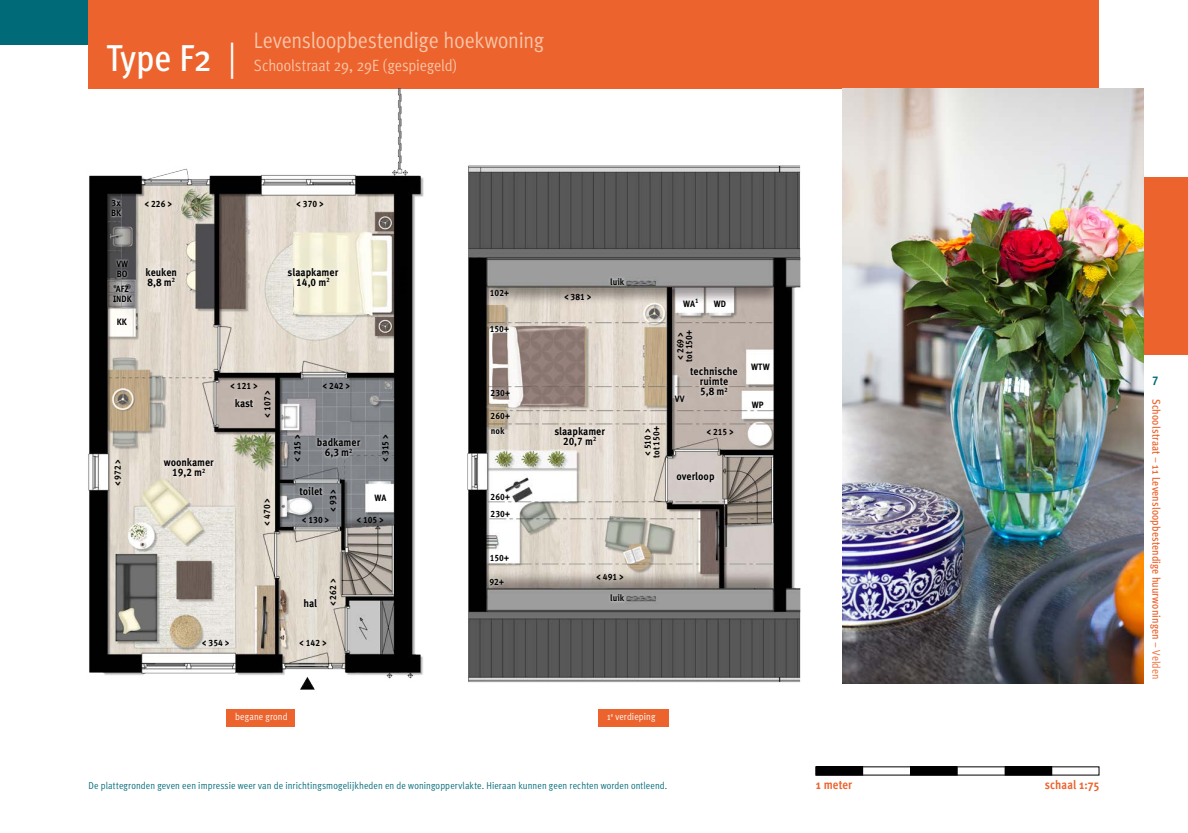
<style>
.page{position:relative;width:1188px;height:833px;background:#fff}
.page>*{position:absolute;margin:0;border:0;box-sizing:border-box;transform-origin:0 0}
.t1{font:500 condensed 37.5px "Meta OT";color:#fff}
.t2{font:22.5px "Meta OT Cond Norm";letter-spacing:-.005em;color:#fac6a9}
.t3{font:16.25px "Meta OT Cond Norm";letter-spacing:-.005em;color:#fac6a9}
.t4{font:700 condensed 12.5px "Meta OT";letter-spacing:.005em;color:#ec632d}
.t5{font:700 condensed 12.5px "Meta OT";color:#006a78}
.t6{font:500 condensed 11.25px "Meta OT";letter-spacing:.01em;color:#ec632d}
.t7{font:700 10.88px/10px "Meta Correspondence Pro";color:#000;text-align:center;scale:.9 1}
.t8{font:10px "Meta OT Cond Norm";letter-spacing:.01em;color:#006a78}
.t9{font:10px "Meta OT Cond Norm";letter-spacing:.01em;color:#fff}
.t10{font:700 9.12px/8.8px "Meta Correspondence Pro";color:#000;scale:.9 1}
.s1{font-family:"Meta OT Cond Norm";font-weight:400;font-stretch:normal}
</style>
<div class="page">
<div style="left:0;top:0;width:1098px;height:44px;background:#006a78"></div>
<img style="left:467px;top:165px;width:334px;height:518px">
<div style="left:749px;top:362px;width:22px;height:10px;background:#fff"></div>
<div style="left:749px;top:400px;width:16px;height:10px;background:#fff"></div>
<div style="left:672px;top:393px;width:14px;height:10px;background:#fff;opacity:.75"></div>
<div style="left:551px;top:424px;width:56px;height:25px;background:#fff;opacity:.75"></div>
<div style="left:487px;top:323px;width:24px;height:12px;background:#fff;opacity:.75"></div>
<div style="left:487px;top:287px;width:24px;height:12px;background:#fff;opacity:.75"></div>
<div style="left:488px;top:387px;width:24px;height:12px;background:#fff;opacity:.75"></div>
<div style="left:488px;top:409px;width:24px;height:13px;background:#fff;opacity:.75"></div>
<div style="left:488px;top:424px;width:18px;height:12px;background:#fff;opacity:.75"></div>
<div style="left:488px;top:490px;width:24px;height:12px;background:#fff"></div>
<div style="left:488px;top:507px;width:24px;height:13px;background:#fff"></div>
<div style="left:487px;top:552px;width:24px;height:12px;background:#fff"></div>
<div style="left:487px;top:576px;width:19px;height:12px;background:#fff;opacity:.75"></div>
<div style="left:608px;top:592px;width:18px;height:12px;background:#fff;opacity:.75"></div>
<div style="left:608px;top:275px;width:18px;height:12px;background:#fff;opacity:.75"></div>
<div style="left:674px;top:469px;width:42px;height:16px;background:#fff;opacity:.75"></div>
<div style="left:687px;top:364px;width:53px;height:35px;background:#fff;opacity:.75"></div>
<div style="left:681px;top:297px;width:18px;height:12px;background:#fff;opacity:.75"></div>
<div style="left:711px;top:298px;width:16px;height:10px;background:#fff;opacity:.75"></div>
<div style="left:1143px;top:177px;width:44px;height:177px;background:#ec632d"></div>
<div style="left:89px;top:0;width:1009px;height:89px;background:#ec632d"></div>
<div style="left:226px;top:709px;width:69px;height:17px;background:#ec632d"></div>
<div style="left:598px;top:709px;width:71px;height:17px;background:#ec632d"></div>
<div style="left:815px;top:767px;width:47px;height:8px;background:#000"></div>
<div style="left:815px;top:766px;width:283px;height:9px;border:1px solid #000"></div>
<div style="left:1004px;top:767px;width:47px;height:8px;background:#000"></div>
<div style="left:1004px;top:766px;width:47px;height:9px;border:1px solid #000"></div>
<div style="left:910px;top:767px;width:46px;height:8px;background:#000"></div>
<div style="left:909px;top:766px;width:48px;height:9px;border:1px solid #000"></div>
<img style="left:88px;top:89px;width:336px;height:601px">
<div style="left:110px;top:197px;width:13px;height:21px;background:#fff;opacity:.85"></div>
<div style="left:112px;top:293px;width:22px;height:10px;background:#fff;opacity:.75"></div>
<div style="left:114px;top:284px;width:17px;height:10px;background:#fff;opacity:.75"></div>
<div style="left:115px;top:317px;width:14px;height:9px;background:#fff"></div>
<div style="left:372px;top:493px;width:16px;height:9px;background:#fff"></div>
<div style="left:315px;top:435px;width:47px;height:26px;background:#fff;opacity:.75"></div>
<div style="left:297px;top:484px;width:28px;height:13px;background:#fff;opacity:.75"></div>
<div style="left:301px;top:596px;width:19px;height:13px;background:#fff;opacity:.75"></div>
<div style="left:285px;top:265px;width:56px;height:25px;background:#fff;opacity:.75"></div>
<div style="left:233px;top:395px;width:23px;height:14px;background:#fff;opacity:.75"></div>
<div style="left:161px;top:455px;width:55px;height:25px;background:#fff;opacity:.75"></div>
<div style="left:143px;top:265px;width:36px;height:25px;background:#fff;opacity:.75"></div>
<div style="left:115px;top:259px;width:15px;height:20px;background:#fff;opacity:.75"></div>
<img style="left:842px;top:89px;width:301px;height:594px">
<h1 class="t1" style="left:106px;top:34px;width:131px">Type F2 <span class="s1">|</span></h1>
<h2 class="t2" style="left:254px;top:27px;width:291px">Levensloopbestendige hoekwoning</h2>
<h3 class="t3" style="left:254px;top:55px;width:204px">Schoolstraat 29, 29E (gespiegeld)</h3>
<p class="t10" style="left:111px;top:197px;width:13px;line-height:10px">3x<br>BK</p>
<p class="t10" style="left:144px;top:199px;width:32px">&lt; 226 &gt;</p>
<p class="t10" style="left:296px;top:199px;width:32px">&lt; 370 &gt;</p>
<p class="t10" style="left:116px;top:258px;width:14px;line-height:10px">VW<br>BO</p>
<p class="t10" style="left:116px;top:284px;width:16px">AFZ</p>
<p class="t10" style="left:117px;top:317px;width:13px">KK</p>
<p class="t10" style="left:113px;top:294px;width:22px">INDK</p>
<p class="t7" style="left:146px;top:266px;width:36px;text-align:left">keuken<br>8,8 m<sup>2</sup></p>
<p class="t7" style="left:287px;top:266px;width:58px">slaapkamer<br>14,0 m<sup>2</sup></p>
<p class="t10" style="left:489px;top:288px;width:23px">102+</p>
<p class="t10" style="left:489px;top:324px;width:23px">150+</p>
<p class="t10" style="left:564px;top:291px;width:32px">&lt; 381 &gt;</p>
<p class="t10" style="left:610px;top:277px;width:17px">luik</p>
<p class="t10" style="left:683px;top:299px;width:19px">WA<sup>1</sup></p>
<p class="t10" style="left:713px;top:299px;width:15px">WD</p>
<p class="t10" style="left:675px;top:361px;width:36px;rotate:-90deg">&lt; 269 &gt; tot 150+</p>
<p class="t10" style="left:113px;top:486px;width:32px;rotate:-90deg">&lt; 972 &gt;</p>
<p class="t7" style="left:164px;top:457px;width:57px">woonkamer<br>19,2 m<sup>2</sup></p>
<p class="t10" style="left:230px;top:381px;width:32px">&lt; 121 &gt;</p>
<p class="t10" style="left:262px;top:417px;width:32px;rotate:-90deg">&lt; 107 &gt;</p>
<p class="t7" style="left:235px;top:397px;width:22px">kast</p>
<p class="t10" style="left:262px;top:526px;width:32px;rotate:-90deg">&lt; 470 &gt;</p>
<p class="t10" style="left:322px;top:381px;width:32px">&lt; 242 &gt;</p>
<p class="t10" style="left:292px;top:462px;width:32px;rotate:-90deg">&lt; 215 &gt;</p>
<p class="t10" style="left:380px;top:462px;width:32px;rotate:-90deg">&lt; 315 &gt;</p>
<p class="t7" style="left:317px;top:437px;width:50px">badkamer<br>6,3 m<sup>2</sup></p>
<p class="t7" style="left:299px;top:485px;width:27px">toilet</p>
<p class="t10" style="left:328px;top:512px;width:27px;rotate:-90deg">&lt; 93 &gt;</p>
<p class="t10" style="left:374px;top:493px;width:15px">WA</p>
<p class="t10" style="left:302px;top:515px;width:32px">&lt; 130 &gt;</p>
<p class="t10" style="left:356px;top:514px;width:32px">&lt; 105 &gt;</p>
<p class="t7" style="left:303px;top:597px;width:17px">hal</p>
<p class="t10" style="left:328px;top:606px;width:32px;rotate:-90deg">&lt; 262 &gt;</p>
<p class="t10" style="left:490px;top:388px;width:23px">230+</p>
<p class="t10" style="left:490px;top:408px;width:23px;line-height:14.5px">260+ nok</p>
<p class="t10" style="left:490px;top:487px;width:23px;line-height:16.9px">260+<br>230+</p>
<p class="t10" style="left:489px;top:552px;width:23px">150+</p>
<p class="t10" style="left:489px;top:577px;width:17px">92+</p>
<p class="t7" style="left:554px;top:425px;width:58px">slaapkamer<br>20,7 m<sup>2</sup></p>
<p class="t10" style="left:642px;top:458px;width:36px;rotate:-90deg">&lt; 510 &gt; tot 150+</p>
<p class="t7" style="left:690px;top:366px;width:54px">technische ruimte<br>5,8 m<sup>2</sup></p>
<p class="t10" style="left:674px;top:393px;width:12px">VV</p>
<p class="t10" style="left:706px;top:426px;width:32px">&lt; 215 &gt;</p>
<p class="t10" style="left:750px;top:362px;width:22px">WTW</p>
<p class="t10" style="left:751px;top:400px;width:15px">WP</p>
<p class="t7" style="left:676px;top:471px;width:44px">overloop</p>
<p class="t10" style="left:596px;top:572px;width:32px">&lt; 491 &gt;</p>
<p class="t10" style="left:610px;top:593px;width:17px">luik</p>
<p class="t10" style="left:202px;top:638px;width:32px">&lt; 354 &gt;</p>
<p class="t10" style="left:299px;top:638px;width:32px">&lt; 142 &gt;</p>
<p class="t9" style="left:235px;top:710px;width:54px">begane grond</p>
<p class="t9" style="left:607px;top:710px;width:50px">1<sup>e</sup> verdieping</p>
<p class="t8" style="left:89px;top:779px;width:580px">De plattegronden geven een impressie weer van de inrichtingsmogelijkheden en de woningoppervlakte. Hieraan kunnen geen rechten worden ontleend.</p>
<h3 class="t4" style="left:815px;top:776px;width:38px">1 meter</h3>
<h3 class="t4" style="left:1044px;top:776px;width:56px">schaal 1:75</h3>
<h3 class="t5" style="left:1152px;top:370px;width:7px">7</h3>
<p class="t6" style="left:1163px;top:399px;width:282px;rotate:90deg">Schoolstraat <span class="s1">–</span> 11 Levensloopbestendige huurwoningen <span class="s1">– Velden</span></p>
</div>
